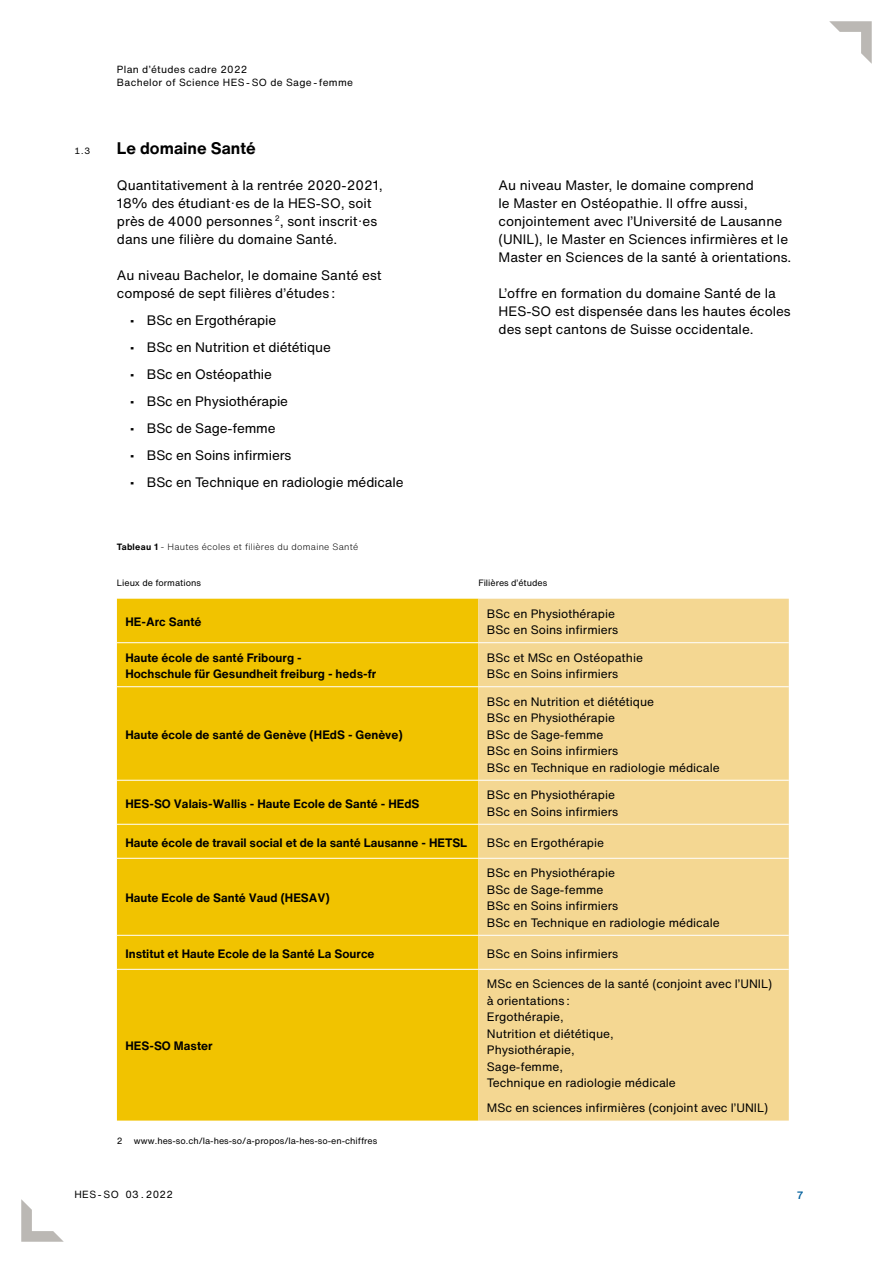
<style>
.page{position:relative;width:893px;height:1263px;background:#fff}
.page>*{position:absolute;margin:0;border:0;box-sizing:border-box;transform-origin:0 0}
.t1{font:700 16.5px "Helvetica Now Text";color:#000}
.t2{font:13.5px/18px "Helvetica Now Text";color:#000}
.t3{font:12px/16.5px "Helvetica Now Text";color:#000}
.t4{font:700 12px/16.5px "Helvetica Now Text";color:#000}
.t5{font:500 10.5px "Helvetica Now Text";color:#005f9c}
.t6{font:10.2px/12.8px "Helvetica Now Text";letter-spacing:.03em;color:#000}
.t7{font:9px "Helvetica Now Text";color:#000}
.t8{font:300 9px "Helvetica Now Text";letter-spacing:.03em;color:#000}
.s1{font-weight:700}
</style>
<div class="page">
<svg style="left:829px;top:21px;width:43px;height:43px"></svg>
<svg style="left:21px;top:1199px;width:43px;height:43px"></svg>
<div style="left:117px;top:599px;width:361px;height:521px;background:#f1c300"></div>
<div style="left:478px;top:599px;width:311px;height:521px;background:#f4d792"></div>
<hr style="left:117px;top:642px;width:361px;height:1px;background:#fff">
<hr style="left:478px;top:642px;width:311px;height:1px;background:#fff">
<hr style="left:117px;top:686px;width:361px;height:1px;background:#fff">
<hr style="left:478px;top:686px;width:311px;height:1px;background:#fff">
<hr style="left:117px;top:780px;width:361px;height:1px;background:#fff">
<hr style="left:478px;top:780px;width:311px;height:1px;background:#fff">
<hr style="left:117px;top:824px;width:361px;height:1px;background:#fff">
<hr style="left:478px;top:824px;width:311px;height:1px;background:#fff">
<hr style="left:117px;top:858px;width:361px;height:1px;background:#fff">
<hr style="left:478px;top:858px;width:311px;height:1px;background:#fff">
<hr style="left:117px;top:935px;width:361px;height:1px;background:#fff">
<hr style="left:478px;top:935px;width:311px;height:1px;background:#fff">
<hr style="left:117px;top:969px;width:361px;height:1px;background:#fff">
<hr style="left:478px;top:969px;width:311px;height:1px;background:#fff">
<p class="t6" style="left:117px;top:63px;width:238px">Plan d’études cadre 2022<br>Bachelor of Science HES-SO de Sage-femme</p>
<p class="t7" style="left:74px;top:144px;width:17px">1.3</p>
<p class="t1" style="left:117px;top:135px;width:140px">Le domaine Santé</p>
<p class="t2" style="left:117px;top:176px;width:267px">Quantitativement à la rentrée 2020-2021, 18% des étudiant·es de la HES-SO, soit près de 4000 personnes <sup>2</sup>, sont inscrit·es dans une filière du domaine Santé.</p>
<p class="t2" style="left:117px;top:266px;width:266px">Au niveau Bachelor, le domaine Santé est composé de sept filières d’études :</p>
<p class="t2" style="left:130px;top:311px;width:148px">• BSc en Ergothérapie</p>
<p class="t2" style="left:130px;top:338px;width:203px">• BSc en Nutrition et diététique</p>
<p class="t2" style="left:130px;top:365px;width:144px">• BSc en Ostéopathie</p>
<p class="t2" style="left:130px;top:392px;width:160px">• BSc en Physiothérapie</p>
<p class="t2" style="left:130px;top:419px;width:147px">• BSc de Sage-femme</p>
<p class="t2" style="left:130px;top:446px;width:163px">• BSc en Soins infirmiers</p>
<p class="t2" style="left:130px;top:473px;width:275px">• BSc en Technique en radiologie médicale</p>
<p class="t2" style="left:499px;top:176px;width:294px">Au niveau Master, le domaine comprend<br>le Master en Ostéopathie. Il offre aussi, conjointement avec l’Université de Lausanne (UNIL), le Master en Sciences infirmières et le Master en Sciences de la santé à orientations.</p>
<p class="t2" style="left:499px;top:284px;width:294px">L’offre en formation du domaine Santé de la<br>HES-SO est dispensée dans les hautes écoles des sept cantons de Suisse occidentale.</p>
<p class="t8" style="left:117px;top:540px;width:243px"><span class="s1">Tableau 1</span> - Hautes écoles et filières du domaine Santé</p>
<p class="t7" style="left:117px;top:576px;width:86px">Lieux de formations</p>
<p class="t7" style="left:478px;top:576px;width:70px">Filières d’études</p>
<p class="t4" style="left:125px;top:613px;width:78px">HE-Arc Santé</p>
<p class="t3" style="left:487px;top:605px;width:133px">BSc en Physiothérapie<br>BSc en Soins infirmiers</p>
<p class="t4" style="left:125px;top:649px;width:252px">Haute école de santé Fribourg -<br>Hochschule für Gesundheit freiburg - heds-fr</p>
<p class="t3" style="left:487px;top:649px;width:158px">BSc et MSc en Ostéopathie<br>BSc en Soins infirmiers</p>
<p class="t4" style="left:125px;top:726px;width:279px">Haute école de santé de Genève (HEdS - Genève)</p>
<p class="t3" style="left:487px;top:693px;width:234px">BSc en Nutrition et diététique<br>BSc en Physiothérapie<br>BSc de Sage-femme<br>BSc en Soins infirmiers<br>BSc en Technique en radiologie médicale</p>
<p class="t4" style="left:125px;top:795px;width:296px">HES-SO Valais-Wallis - Haute Ecole de Santé - HEdS</p>
<p class="t3" style="left:487px;top:786px;width:133px">BSc en Physiothérapie<br>BSc en Soins infirmiers</p>
<p class="t4" style="left:125px;top:834px;width:343px">Haute école de travail social et de la santé Lausanne - HETSL</p>
<p class="t3" style="left:487px;top:834px;width:119px">BSc en Ergothérapie</p>
<p class="t4" style="left:125px;top:889px;width:206px">Haute Ecole de Santé Vaud (HESAV)</p>
<p class="t3" style="left:487px;top:864px;width:234px">BSc en Physiothérapie<br>BSc de Sage-femme<br>BSc en Soins infirmiers<br>BSc en Technique en radiologie médicale</p>
<p class="t4" style="left:125px;top:945px;width:251px">Institut et Haute Ecole de la Santé La Source</p>
<p class="t3" style="left:487px;top:945px;width:133px">BSc en Soins infirmiers</p>
<p class="t4" style="left:125px;top:1037px;width:89px">HES-SO Master</p>
<p class="t7" style="left:117px;top:1134px;width:7px">2</p>
<p class="t7" style="left:134px;top:1134px;width:245px">www.hes-so.ch/la-hes-so/a-propos/la-hes-so-en-chiffres</p>
<p class="t3" style="left:487px;top:975px;width:287px">MSc en Sciences de la santé (conjoint avec l’UNIL) à orientations :<br>Ergothérapie,<br>Nutrition et diététique,<br>Physiothérapie,<br>Sage-femme,<br>Technique en radiologie médicale</p>
<p class="t3" style="left:487px;top:1099px;width:283px">MSc en sciences infirmières (conjoint avec l’UNIL)</p>
<p class="t6" style="left:74px;top:1188px;width:100px">HES-SO 03.2022</p>
<p class="t5" style="left:797px;top:1187px;width:8px">7</p>
</div>
